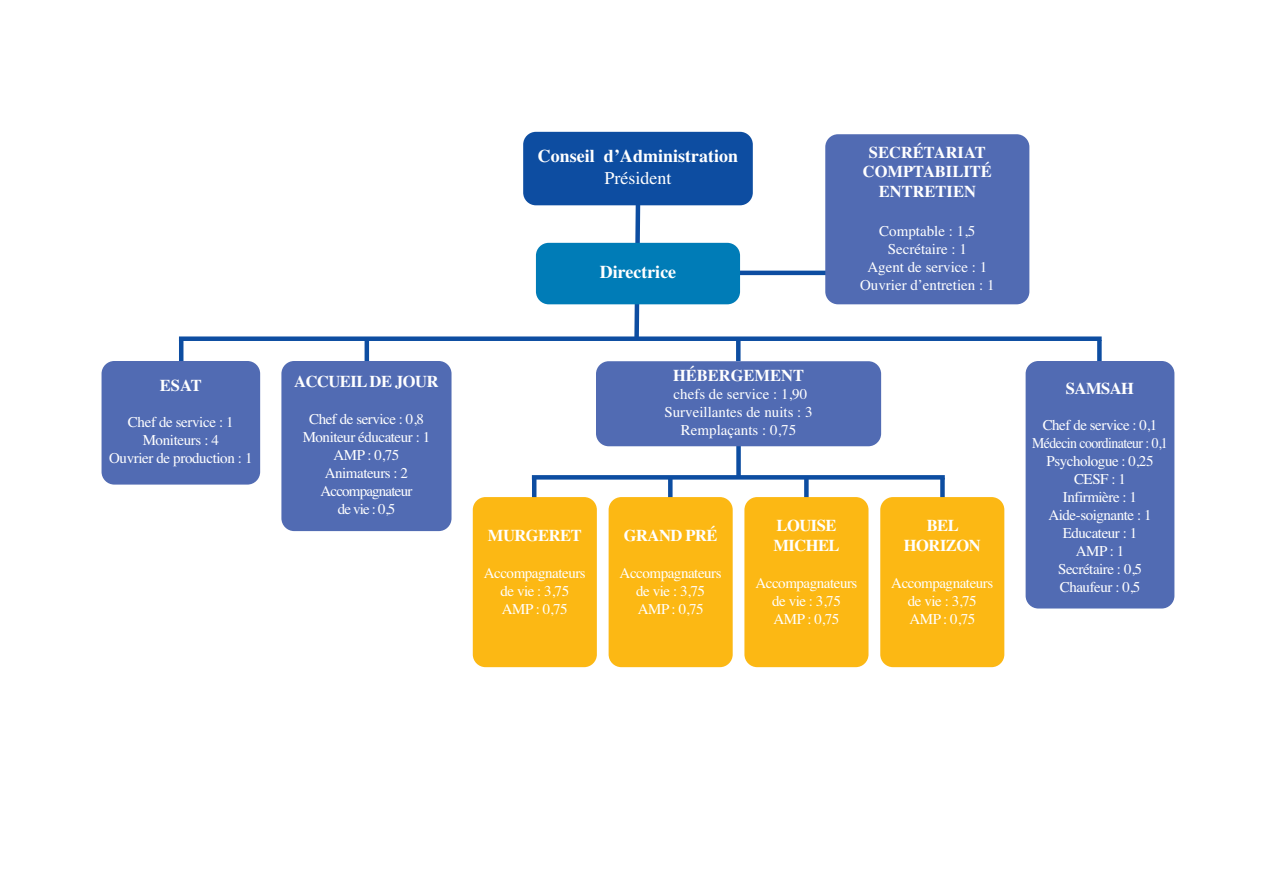
<style>
.page{position:relative;width:1263px;height:893px;background:#fff}
.page>*{position:absolute;margin:0;border:0;box-sizing:border-box;transform-origin:0 0}
.t1{font:700 18px "Times";color:#fff}
.t2{font:18px "Times";color:#fff}
.t3{font:700 16.5px/19.8px "Times";letter-spacing:-.03em;color:#fff}
.t4{font:700 16.5px/19.8px "Times";color:#fff;text-align:center}
.t5{font:15px/18px "Times";letter-spacing:-.03em;color:#fff;text-align:center}
.t6{font:15px/18px "Times";color:#fff;text-align:center}
</style>
<div class="page">
<hr style="left:179px;top:340px;width:4px;height:21px;background:#0d4da1">
<hr style="left:365px;top:340px;width:4px;height:21px;background:#0d4da1">
<svg style="left:736px;top:341px;width:4px;height:20px"></svg>
<div style="left:1097px;top:340px;width:5px;height:21px;background:#0d4da1"></div>
<div style="left:179px;top:336px;width:923px;height:5px;background:#0d4da1"></div>
<hr style="left:686px;top:271px;width:246px;height:4px;background:#0d4da1">
<svg style="left:632px;top:205px;width:11px;height:132px"></svg>
<div style="left:736px;top:443px;width:5px;height:35px;background:#0d4da1"></div>
<hr style="left:532px;top:478px;width:4px;height:21px;background:#0d4da1">
<svg style="left:668px;top:480px;width:4px;height:17px"></svg>
<div style="left:804px;top:478px;width:5px;height:21px;background:#0d4da1"></div>
<div style="left:940px;top:478px;width:5px;height:21px;background:#0d4da1"></div>
<div style="left:523px;top:132px;width:230px;height:73px;background:#0d4da1;border-radius:13px"></div>
<div style="left:536px;top:243px;width:204px;height:61px;background:#007cb7;border-radius:13px"></div>
<div style="left:102px;top:361px;width:158px;height:124px;background:#516bb3;border-radius:13px"></div>
<div style="left:281px;top:361px;width:170px;height:170px;background:#516bb3;border-radius:13px"></div>
<div style="left:596px;top:361px;width:285px;height:85px;background:#516bb3;border-radius:13px"></div>
<div style="left:1025px;top:361px;width:149px;height:247px;background:#516bb3;border-radius:13px"></div>
<div style="left:825px;top:134px;width:204px;height:170px;background:#516bb3;border-radius:13px"></div>
<div style="left:473px;top:497px;width:124px;height:170px;background:#fcb814;border-radius:13px"></div>
<div style="left:609px;top:497px;width:124px;height:170px;background:#fcb814;border-radius:13px"></div>
<div style="left:744px;top:497px;width:124px;height:170px;background:#fcb814;border-radius:13px"></div>
<div style="left:880px;top:497px;width:124px;height:170px;background:#fcb814;border-radius:13px"></div>
<div style="left:532px;top:475px;width:413px;height:5px;background:#0d4da1"></div>
<p class="t3" style="left:160px;top:375px;width:43px">ESAT</p>
<p class="t5" style="left:109px;top:413px;width:145px">Chef de service : 1<br>Moniteurs : 4<br>Ouvrier de production : 1</p>
<p class="t3" style="left:294px;top:371px;width:146px">ACCUEIL DE JOUR</p>
<p class="t5" style="left:303px;top:409px;width:129px">Chef de service : 0,8<br>Moniteur éducateur : 1<br>AMP : 0,75<br>Animateurs : 2<br>Accompagnateur<br>de vie : 0,5</p>
<p class="t1" style="left:538px;top:146px;width:202px">Conseil d’Administration</p>
<p class="t2" style="left:604px;top:167px;width:68px">Président</p>
<p class="t1" style="left:600px;top:261px;width:78px">Directrice</p>
<p class="t4" style="left:673px;top:365px;width:133px">HÉBERGEMENT</p>
<p class="t6" style="left:664px;top:385px;width:150px">chefs de service : 1,90<br>Surveillantes de nuits : 3<br>Remplaçants : 0,75</p>
<p class="t4" style="left:863px;top:142px;width:130px">SECRÉTARIAT<br>COMPTABILITÉ<br>ENTRETIEN</p>
<p class="t6" style="left:860px;top:221px;width:136px">Comptable : 1,5<br>Secrétaire : 1<br>Agent de service : 1<br>Ouvrier d’entretien : 1</p>
<p class="t3" style="left:488px;top:525px;width:95px">MURGERET</p>
<p class="t5" style="left:484px;top:564px;width:103px">Accompagnateurs de vie : 3,75<br>AMP : 0,75</p>
<p class="t3" style="left:624px;top:525px;width:95px">GRAND PRÉ</p>
<p class="t5" style="left:620px;top:564px;width:103px">Accompagnateurs de vie : 3,75<br>AMP : 0,75</p>
<p class="t3" style="left:773px;top:516px;width:68px">LOUISE<br>MICHEL</p>
<p class="t5" style="left:755px;top:573px;width:103px">Accompagnateurs de vie : 3,75<br>AMP : 0,75</p>
<p class="t3" style="left:904px;top:516px;width:78px;text-align:center">BEL<br>HORIZON</p>
<p class="t5" style="left:891px;top:573px;width:103px">Accompagnateurs de vie : 3,75<br>AMP : 0,75</p>
<p class="t3" style="left:1066px;top:378px;width:70px">SAMSAH</p>
<p class="t5" style="left:1032px;top:416px;width:137px">Chef de service : 0,1<br>Médecin coordinateur : 0,1<br>Psychologue : 0,25<br>CESF : 1<br>Infirmière : 1<br>Aide-soignante : 1<br>Educateur : 1<br>AMP: 1<br>Secrétaire : 0,5<br>Chaufeur : 0,5</p>
</div>
